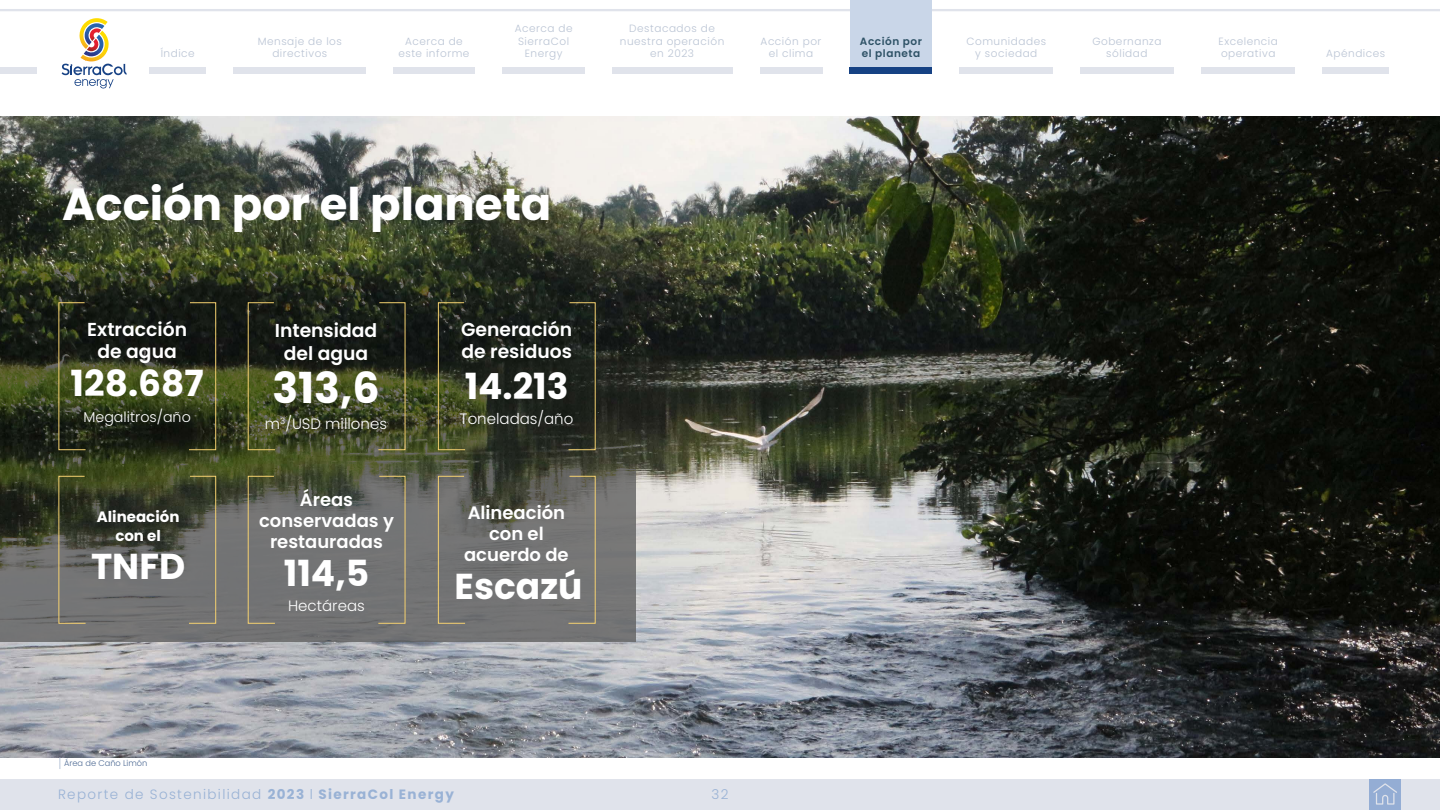
<style>
.page{position:relative;width:1440px;height:810px;background:#fff}
.page>*{position:absolute;margin:0;border:0;box-sizing:border-box;transform-origin:0 0}
.t1{font:700 45px "Poppins";color:#fff}
.t2{font:700 42.75px "Poppins";color:#fff}
.t3{font:700 36px "Poppins";color:#fff}
.t4{font:600 18.75px/22.5px "Poppins";color:#fff;text-align:center}
.t5{font:600 18px/21px "Poppins";color:#fff;text-align:center}
.t6{font:300 15px "Poppins";color:#fff}
.t7{font:700 15px/18.8px "Poppins";color:#fff;text-align:center}
.t8{font:300 14.25px "Poppins";color:#fff}
.t9{font:300 13.5px "Poppins";letter-spacing:.1em;color:#99b2d5}
.t10{font:300 10.5px/12.6px "Poppins";letter-spacing:.05em;color:#bac4d4;text-align:center}
.t11{font:600 10.5px/12.6px "Poppins";letter-spacing:.05em;color:#2e5266}
.t12{font:300 8.25px "Poppins";color:#506c95}
.s1{font-weight:700}
</style>
<div class="page">
<div style="left:0;top:779px;width:1440px;height:31px;background:#e0e3eb"></div>
<div style="left:1369px;top:779px;width:32px;height:31px;background:#94add4"></div>
<svg style="left:1373px;top:783px;width:24px;height:22px"></svg>
<svg style="left:62px;top:18px;width:65px;height:70px"></svg>
<div style="left:0;top:68px;width:37px;height:6px;background:#e0e3eb"></div>
<hr style="left:0;top:9px;width:1440px;height:2px;background:#e0e3eb">
<div style="left:850px;top:0;width:82px;height:74px;background:#c9d6e8"></div>
<div style="left:233px;top:68px;width:133px;height:6px;background:#e0e3eb"></div>
<div style="left:612px;top:68px;width:120px;height:6px;background:#e0e3eb"></div>
<div style="left:393px;top:68px;width:82px;height:6px;background:#e0e3eb"></div>
<div style="left:502px;top:68px;width:83px;height:6px;background:#e0e3eb"></div>
<div style="left:760px;top:68px;width:63px;height:6px;background:#e0e3eb"></div>
<div style="left:850px;top:68px;width:82px;height:6px;background:#164284"></div>
<div style="left:959px;top:68px;width:94px;height:6px;background:#e0e3eb"></div>
<div style="left:1080px;top:68px;width:94px;height:6px;background:#e0e3eb"></div>
<div style="left:1201px;top:68px;width:94px;height:6px;background:#e0e3eb"></div>
<div style="left:1322px;top:68px;width:67px;height:6px;background:#e0e3eb"></div>
<div style="left:149px;top:68px;width:57px;height:6px;background:#e0e3eb"></div>
<img style="left:0;top:117px;width:1440px;height:641px">
<svg style="left:0;top:270px;width:636px;height:372px;background:#44483c"></svg>
<svg style="left:58px;top:302px;width:28px;height:148px;background:#353b1f"></svg>
<svg style="left:188px;top:302px;width:28px;height:148px;background:#2f331b"></svg>
<svg style="left:58px;top:476px;width:28px;height:148px;background:#5a5b4e"></svg>
<svg style="left:188px;top:476px;width:28px;height:148px;background:#66675e"></svg>
<svg style="left:247px;top:302px;width:29px;height:148px;background:#3d4321"></svg>
<svg style="left:378px;top:302px;width:28px;height:148px;background:#383c24"></svg>
<svg style="left:247px;top:476px;width:29px;height:148px;background:#72726b"></svg>
<svg style="left:378px;top:476px;width:28px;height:148px;background:#777672"></svg>
<svg style="left:438px;top:302px;width:28px;height:148px;background:#3b4026"></svg>
<svg style="left:568px;top:302px;width:28px;height:148px;background:#272a20"></svg>
<svg style="left:438px;top:476px;width:28px;height:148px;background:#767571"></svg>
<svg style="left:568px;top:476px;width:28px;height:148px;background:#797772"></svg>
<svg style="left:60px;top:757px;width:1px;height:12px"></svg>
<p class="t10" style="left:515px;top:22px;width:59px">Acerca de<br>SierraCol<br>Energy</p>
<p class="t10" style="left:620px;top:22px;width:106px">Destacados de nuestra operación en 2023</p>
<p class="t10" style="left:761px;top:35px;width:62px">Acción por el clima</p>
<p class="t11" style="left:860px;top:35px;width:64px">Acción por el planeta</p>
<p class="t10" style="left:967px;top:35px;width:81px">Comunidades y sociedad</p>
<p class="t10" style="left:1092px;top:35px;width:71px">Gobernanza sólidad</p>
<p class="t10" style="left:1219px;top:35px;width:61px">Excelencia</p>
<p class="t10" style="left:258px;top:35px;width:86px">Mensaje de los directivos</p>
<p class="t10" style="left:398px;top:35px;width:73px">Acerca de este informe</p>
<p class="t10" style="left:161px;top:47px;width:36px">Índice</p>
<p class="t10" style="left:1221px;top:47px;width:56px">operativa</p>
<p class="t10" style="left:1326px;top:47px;width:61px">Apéndices</p>
<h1 class="t1" style="left:62px;top:178px;width:491px">Acción por el planeta</h1>
<h3 class="t4" style="left:87px;top:318px;width:101px">Extracción de agua</h3>
<h3 class="t3" style="left:71px;top:363px;width:135px">128.687</h3>
<h3 class="t8" style="left:83px;top:409px;width:109px">Megalitros/año</h3>
<h3 class="t7" style="left:97px;top:508px;width:84px">Alineación con el</h3>
<h3 class="t3" style="left:91px;top:546px;width:96px">TNFD</h3>
<h3 class="t4" style="left:275px;top:319px;width:104px">Intensidad del agua</h3>
<h2 class="t2" style="left:272px;top:363px;width:109px">313,6</h2>
<h3 class="t6" style="left:265px;top:415px;width:123px">m<sup>3</sup>/USD millones</h3>
<h3 class="t5" style="left:259px;top:489px;width:136px">Áreas conservadas y restauradas</h3>
<h3 class="t3" style="left:284px;top:552px;width:87px">114,5</h3>
<h3 class="t6" style="left:288px;top:597px;width:78px">Hectáreas</h3>
<p class="t12" style="left:64px;top:758px;width:85px">Área de Caño Limón</p>
<h3 class="t4" style="left:461px;top:318px;width:113px;text-align:left">Generación de residuos</h3>
<h3 class="t3" style="left:465px;top:365px;width:105px">14.213</h3>
<h3 class="t6" style="left:460px;top:410px;width:115px">Toneladas/año</h3>
<h3 class="t5" style="left:464px;top:502px;width:106px">Alineación con el acuerdo de</h3>
<h3 class="t3" style="left:455px;top:565px;width:129px">Escazú</h3>
<p class="t9" style="left:58px;top:786px;width:397px">Reporte de Sostenibilidad <span class="s1">2023</span> ℓ <span class="s1">SierraCol Energy</span></p>
<p class="t9" style="left:712px;top:787px;width:18px">32</p>
</div>
